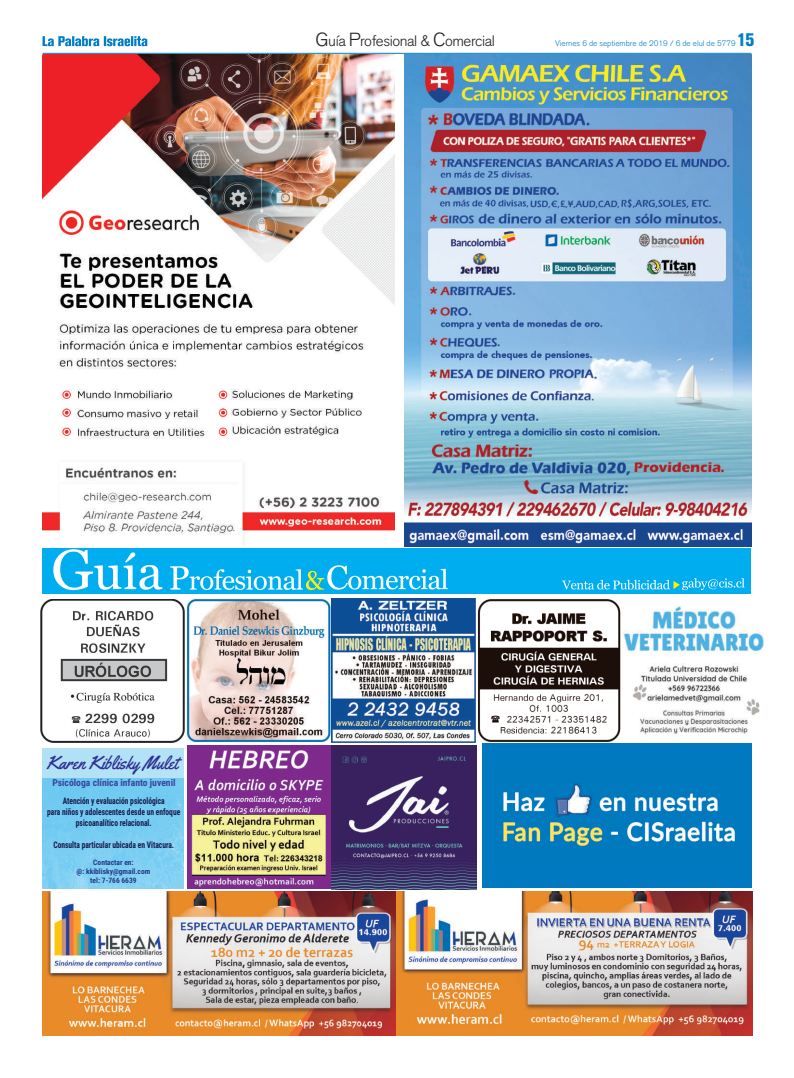
<style>
.page{position:relative;width:794px;height:1078px;background:#fff}
.page>*{position:absolute;margin:0;border:0;box-sizing:border-box;transform-origin:0 0}
.t1{font:18.7px "Yellowtail";color:#2e3092;scale:.95 1}
.t2{font:800 condensed 18px "Akzidenz Grotesk BQ";color:#007ec5}
.t3{font:300 15px "Akzidenz Grotesk BQ";letter-spacing:-.03em;color:#231f20}
.t4{font:700 9.6px "Roboto Condensed";color:#3b449c}
.t5{font:700 9.1px/10.9px "Roboto Condensed";color:#191a4d;text-align:center;scale:.82 1}
.t6{font:300 8px "Akzidenz Grotesk BQ";color:#007ec5}
.t7{font:700 7.5px/9px "Roboto Condensed";color:#273987;text-align:center}
.s1{font-size:18.8px}
</style>
<div class="page">
<div style="left:42px;top:547px;width:709px;height:46px;background:#00aeef"></div>
<div style="left:482px;top:743px;width:270px;height:144px;background:#0079c0"></div>
<hr style="left:43px;top:53px;width:708px;height:1px;background:#007ec5">
<svg style="left:43px;top:36px;width:105px;height:10px"></svg>
<img style="left:40px;top:599px;width:144px;height:143px">
<img style="left:187px;top:598px;width:143px;height:144px">
<img style="left:478px;top:599px;width:143px;height:143px">
<img style="left:332px;top:745px;width:144px;height:144px">
<img style="left:332px;top:598px;width:143px;height:144px">
<svg style="left:53px;top:549px;width:109px;height:41px"></svg>
<svg style="left:170px;top:565px;width:278px;height:25px"></svg>
<svg style="left:562px;top:578px;width:182px;height:12px"></svg>
<img style="left:187px;top:745px;width:143px;height:143px">
<img style="left:42px;top:777px;width:142px;height:110px">
<div style="left:42px;top:748px;width:142px;height:29px;background:#b3e1f6"></div>
<img style="left:623px;top:606px;width:141px;height:129px">
<img style="left:503px;top:783px;width:232px;height:63px">
<img style="left:404px;top:54px;width:347px;height:492px">
<img style="left:397px;top:891px;width:355px;height:144px">
<img style="left:43px;top:891px;width:352px;height:144px">
<img style="left:43px;top:55px;width:351px;height:490px">
<h3 class="t3" style="left:315px;top:32px;width:181px"><span class="s1">G</span>uía <span class="s1">P</span>rofesional &amp; <span class="s1">C</span>omercial</h3>
<h2 class="t2" style="left:737px;top:30px;width:19px">15</h2>
<p class="t6" style="left:555px;top:39px;width:182px">Viernes 6 de septiembre de 2019 / 6 de elul de 5779</p>
<h1 class="t1" style="left:46px;top:750px;width:140px">Karen Kiblisky Mulet</h1>
<p class="t4" style="left:52px;top:775px;width:125px">Psicóloga clínica infanto juvenil</p>
<p class="t5" style="left:47px;top:794px;width:164px">Atención y evaluación psicológica<br>para niños y adolescentes desde un enfoque psicoanalítico relacional.</p>
<p class="t5" style="left:53px;top:838px;width:149px">Consulta particular ubicada en Vitacura.</p>
<p class="t7" style="left:77px;top:857px;width:75px">Contactar en:<br>@: kkiblisky@gmail.com tel: 7-766 6639</p>
</div>
